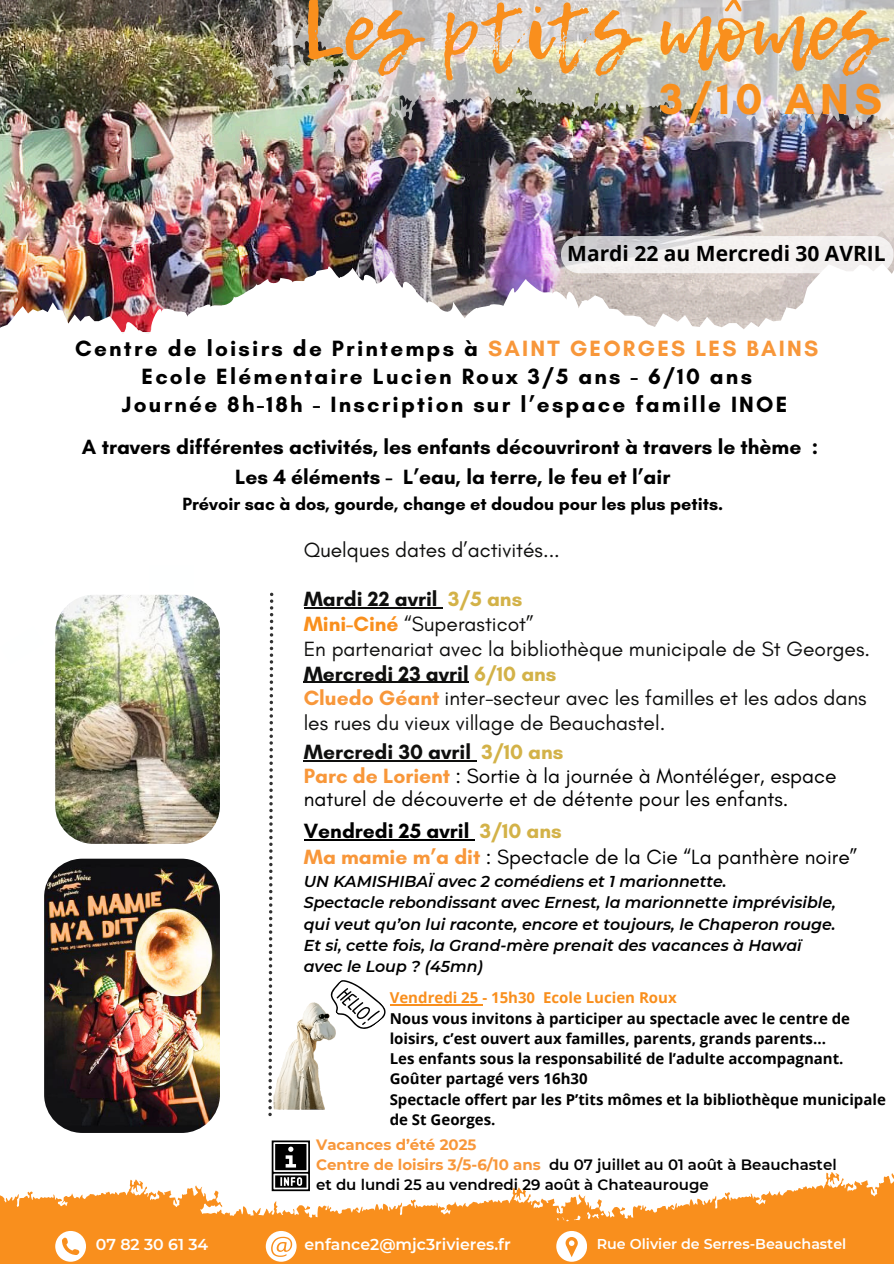
<style>
.page{position:relative;width:894px;height:1264px;background:#fff}
.page>*{position:absolute;margin:0;border:0;box-sizing:border-box;transform-origin:0 0}
.t1{font:82.8px "Lemon Tuesday";color:#f98f1d}
.t2{font:700 43.95px "Glacial Indifference";color:#f98f1d}
.t3{font:700 22.5px "Glacial Indifference";letter-spacing:.1em;color:#000}
.t4{font:21px/24.8px "Glacial Indifference";color:#0f0f0e}
.t5{font:21px/23.7px "Glacial Indifference";color:#000}
.t6{font:700 21px/29.2px "Glacial Indifference";color:#000;text-align:center}
.t7{font:700 21px "Open Sans";color:#000}
.t8{font:700 18px "Glacial Indifference";color:#000}
.t9{font:italic 600 15.75px "Montserrat";color:#000}
.t10{font:600 15.75px "Montserrat";color:#fff}
.t11{font:700 15px/20.2px "Open Sans";color:#000}
.t12{font:600 15px "Montserrat";color:#000}
.t13{font:700 15px "Open Sans";color:#f98f1d}
.t14{font:700 15px "Montserrat";color:#f8973a}
.t15{font:600 14.25px "Montserrat";color:#fff}
.s1{color:#f8973a}
.s2{font-weight:700}
.s3{font-weight:700;color:#d3b248}
.s4{font-weight:700;color:#f98f1d}
.s5{font-weight:700;color:#f8973a}
.s6{font-weight:700;color:#0f0f0e}
</style>
<div class="page">
<img style="left:0;top:0;width:893px;height:217px">
<img style="left:0;top:217px;width:893px;height:32px">
<img style="left:0;top:249px;width:892px;height:85px">
<img style="left:248px;top:0;width:645px;height:180px">
<svg style="left:612px;top:1172px;width:281px;height:91px;fill:#f98f1d"></svg>
<svg style="left:0;top:1179px;width:612px;height:84px;fill:#f98f1d"></svg>
<svg style="left:268px;top:592px;width:5px;height:524px"></svg>
<svg style="left:55px;top:1230px;width:31px;height:31px"></svg>
<svg style="left:556px;top:1230px;width:30px;height:31px"></svg>
<svg style="left:266px;top:1230px;width:30px;height:31px"></svg>
<svg style="left:271px;top:1140px;width:39px;height:51px"></svg>
<svg style="left:560px;top:236px;width:333px;height:37px"></svg>
<img style="left:44px;top:858px;width:176px;height:274px;border-radius:38px">
<img style="left:55px;top:595px;width:164px;height:248px;border-radius:38px">
<img style="left:273px;top:1002px;width:59px;height:107px">
<svg style="left:322px;top:980px;width:64px;height:59px"></svg>
<hr style="left:303px;top:607px;width:134px;height:1px;background:#0f0f0e">
<hr style="left:303px;top:681px;width:165px;height:2px;background:#0f0f0e">
<hr style="left:304px;top:760px;width:167px;height:1px;background:#0f0f0e">
<hr style="left:304px;top:839px;width:165px;height:1px;background:#000">
<hr style="left:389px;top:1004px;width:93px;height:1px;background:#f98f1d">
<h4 class="t1" style="left:302px;top:-31px;width:581px">Les ptits mômes</h4>
<h4 class="t2" style="left:659px;top:72px;width:224px">3/10 ANS</h4>
<h3 class="t7" style="left:567px;top:238px;width:320px">Mardi 22 au Mercredi 30 AVRIL</h3>
<p class="t3" style="left:75px;top:334px;width:744px">Centre de loisirs de Printemps à <span class="s1">SAINT GEORGES LES BAINS</span></p>
<p class="t3" style="left:141px;top:362px;width:612px">Ecole Elémentaire Lucien Roux 3/5 ans - 6/10 ans</p>
<p class="t3" style="left:122px;top:390px;width:666px">Journée 8h-18h - Inscription sur l’espace famille INOE</p>
<h2 class="t6" style="left:82px;top:432px;width:737px">A travers différentes activités, les enfants découvriront à travers le thème :<br>Les 4 éléments - L’eau, la terre, le feu et l’air</h2>
<h2 class="t8" style="left:182px;top:492px;width:542px">Prévoir sac à dos, gourde, change et doudou pour les plus petits.</h2>
<p class="t4" style="left:303px;top:537px;width:258px">Quelques dates d’activités...</p>
<h3 class="t4" style="left:303px;top:586px;width:567px"><span class="s2">Mardi 22 avril</span> <span class="s3">3/5 ans<br></span><span class="s4">Mini-Ciné</span> “Superasticot”<br>En partenariat avec la bibliothèque municipale de St Georges.<br><span class="s2">Mercredi 23 avril</span> <span class="s3">6/10 ans<br></span><span class="s5">Cluedo Géant</span> inter-secteur avec les familles et les ados dans</h3>
<h3 class="t4" style="left:303px;top:710px;width:363px">les rues du vieux village de Beauchastel.</h3>
<p class="t5" style="left:304px;top:739px;width:534px"><span class="s6">Mercredi 30 avril</span> <span class="s3">3/10 ans<br></span><span class="s5">Parc de Lorient</span> : Sortie à la journée à Montéléger, espace naturel de découverte et de détente pour les enfants.</p>
<p class="t5" style="left:304px;top:818px;width:555px;line-height:25.8px"><span class="s2">Vendredi 25 avril</span> <span class="s3">3/10 ans<br></span><span class="s5">Ma mamie m’a dit</span> : Spectacle de la Cie “La panthère noire”</p>
<p class="t9" style="left:304px;top:871px;width:424px">UN KAMISHIBAÏ avec 2 comédiens et 1 marionnette.</p>
<p class="t9" style="left:304px;top:892px;width:533px">Spectacle rebondissant avec Ernest, la marionnette imprévisible,</p>
<p class="t9" style="left:304px;top:914px;width:533px">qui veut qu’on lui raconte, encore et toujours, le Chaperon rouge.</p>
<p class="t9" style="left:304px;top:935px;width:499px">Et si, cette fois, la Grand-mère prenait des vacances à Hawaï</p>
<p class="t9" style="left:304px;top:957px;width:180px">avec le Loup ? (45mn)</p>
<p class="t13" style="left:389px;top:987px;width:288px">Vendredi 25 - 15h30 Ecole Lucien Roux</p>
<p class="t11" style="left:389px;top:1007px;width:462px">Nous vous invitons à participer au spectacle avec le centre de loisirs, c’est ouvert aux familles, parents, grands parents...</p>
<p class="t11" style="left:389px;top:1048px;width:455px">Les enfants sous la responsabilité de l’adulte accompagnant.<br>Goûter partagé vers 16h30</p>
<p class="t11" style="left:389px;top:1088px;width:497px">Spectacle offert par les P’tits mômes et la bibliothèque municipale de St Georges.</p>
<p class="t14" style="left:316px;top:1135px;width:162px">Vacances d’été 2025</p>
<h4 class="t12" style="left:316px;top:1155px;width:522px"><span class="s5">Centre de loisirs 3/5-6/10 ans</span> du 07 juillet au 01 août à Beauchastel</h4>
<h4 class="t12" style="left:316px;top:1175px;width:394px">et du lundi 25 au vendredi 29 août à Chateaurouge</h4>
<p class="t10" style="left:96px;top:1234px;width:114px">07 82 30 61 34</p>
<h1 class="t10" style="left:304px;top:1234px;width:207px">enfance2@mjc3rivieres.fr</h1>
<p class="t15" style="left:596px;top:1235px;width:251px">Rue Olivier de Serres-Beauchastel</p>
</div>
